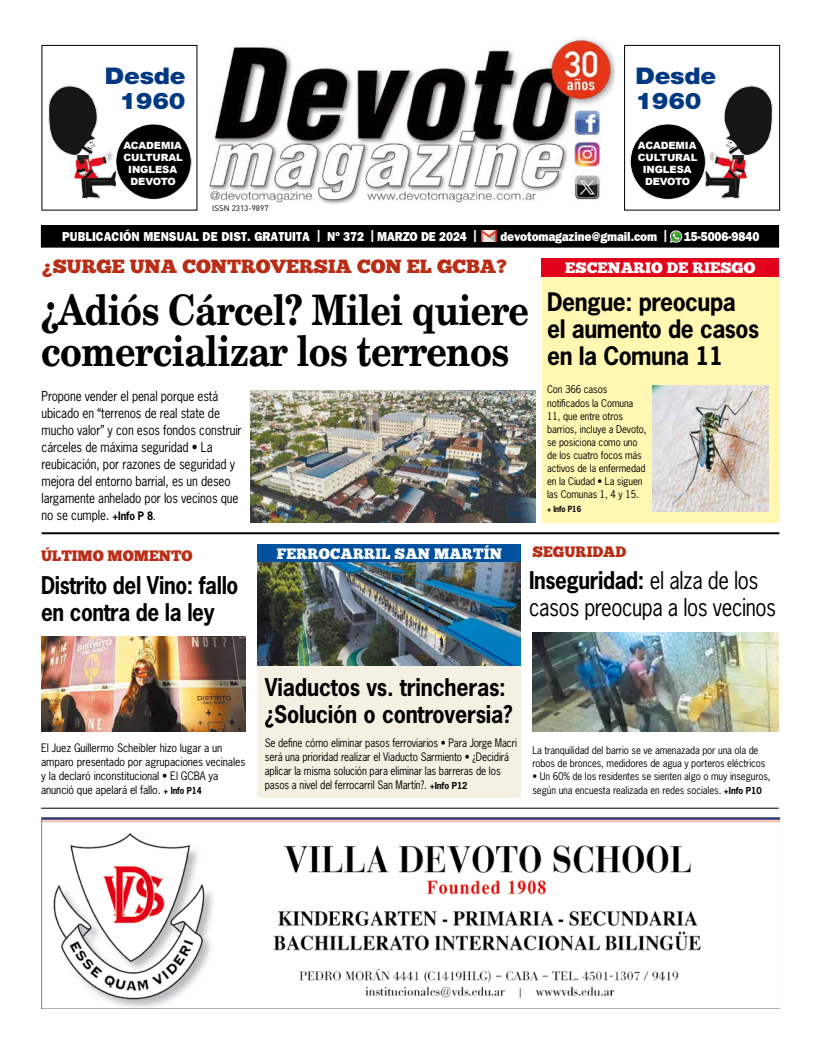
<style>
.page{position:relative;width:820px;height:1049px;background:#fff}
.page>*{position:absolute;margin:0;border:0;box-sizing:border-box;transform-origin:0 0}
.t1{font:700 42px/41px "New Century Schlbk";letter-spacing:-.02em;color:#000;scale:.85 1}
.t2{font:700 24px/27px "News Gothic";letter-spacing:-.02em;color:#000;scale:.95 1}
.t3{font:23px/27px "News Gothic";letter-spacing:-.02em;color:#000;scale:.9 1}
.t4{font:700 23px/27px "News Gothic";letter-spacing:-.01em;color:#000;scale:.93 1}
.t5{font:700 23px/27px "News Gothic";letter-spacing:-.01em;color:#000;scale:.9 1}
.t6{font:900 23px/25px "Helvetica Neue LT Std";letter-spacing:-.01em;color:#003882;text-align:right;scale:1.09 1}
.t7{font:19px "Chunk Five Ex";color:#b92d16;scale:1.05 1}
.t8{font:15px "Chunk Five Ex";color:#b92d16}
.t9{font:15px "Chunk Five Ex";letter-spacing:.01em;color:#fff}
.t10{font:15px "Chunk Five Ex";letter-spacing:.01em;color:#fff;scale:1.05 1}
.t11{font:13px/17px "News Gothic";letter-spacing:-.01em;color:#000;scale:.9 1}
.t12{font:800 13px "Franklin Gothic";letter-spacing:.01em;color:#fff;scale:.9 1}
.t13{font:800 13px "Franklin Gothic";letter-spacing:-.01em;color:#fff;scale:.9 1}
.t14{font:11px/14px "News Gothic";letter-spacing:-.01em;color:#000;scale:.9 1}
.t15{font:11px/14px "News Gothic";letter-spacing:-.01em;color:#000;scale:.95 1}
.t16{font:10px/13.1px "News Gothic";letter-spacing:-.01em;color:#000;scale:.95 1}
.t17{font:900 10px/12px "Arial";letter-spacing:-.01em;color:#fff;text-align:center}
.t18{font:8px "DIN";color:#000}
.t19{font:700 8px "News Gothic";letter-spacing:-.01em;color:#000;scale:.9 1}
.s1{font-size:12px}
.s2{font-weight:700;font-size:11px}
.s3{font-weight:700;font-size:8px}
.s4{font-weight:700}
.s5{font-weight:700;font-size:9px}
</style>
<div class="page">
<img style="left:209px;top:38px;width:405px;height:166px">
<img style="left:48px;top:85px;width:144px;height:115px">
<img style="left:630px;top:85px;width:143px;height:115px">
<div style="left:623px;top:45px;width:156px;height:166px;border:1px solid #000"></div>
<div style="left:41px;top:226px;width:737px;height:21px;background:#000"></div>
<div style="left:41px;top:225px;width:737px;height:22px;border:1px solid #000"></div>
<img style="left:481px;top:231px;width:15px;height:11px">
<div style="left:116px;top:125px;width:74px;height:73px;background:#000;border-radius:50%"></div>
<div style="left:630px;top:125px;width:74px;height:73px;background:#000;border-radius:50%"></div>
<hr style="left:41px;top:808px;width:737px;height:1px;background:#000">
<img style="left:41px;top:818px;width:738px;height:190px">
<svg style="left:669px;top:230px;width:13px;height:13px"></svg>
<hr style="left:42px;top:532px;width:737px;height:2px;background:#000">
<div style="left:541px;top:274px;width:238px;height:249px;background:#fff7b2"></div>
<div style="left:541px;top:258px;width:238px;height:18px;background:#e2001a"></div>
<div style="left:257px;top:545px;width:264px;height:253px;background:#f4f0e3"></div>
<img style="left:257px;top:561px;width:263px;height:104px">
<img style="left:250px;top:390px;width:285px;height:132px">
<img style="left:41px;top:636px;width:204px;height:95px">
<div style="left:257px;top:544px;width:264px;height:17px;background:#00519e"></div>
<img style="left:532px;top:632px;width:246px;height:99px">
<img style="left:652px;top:385px;width:116px;height:126px">
<h3 class="t6" style="left:105px;top:63px;width:76px">Desde<br>1960</h3>
<h3 class="t6" style="left:635px;top:63px;width:76px;text-align:left">Desde<br>1960</h3>
<p class="t17" style="left:123px;top:139px;width:61px">ACADEMIA<br>CULTURAL<br>INGLESA<br>DEVOTO</p>
<p class="t17" style="left:637px;top:139px;width:61px">ACADEMIA<br>CULTURAL<br>INGLESA<br>DEVOTO</p>
<p class="t18" style="left:212px;top:203px;width:58px">ISSN 2313-9897</p>
<h3 class="t12" style="left:62px;top:228px;width:462px">PUBLICACIÓN MENSUAL DE DIST. GRATUITA <span class="s1">|</span> Nº 372 <span class="s1">|</span> MARZO DE 2024 <span class="s1">|</span></h3>
<h3 class="t13" style="left:500px;top:228px;width:186px">devotomagazine@gmail.com <span class="s1">|</span></h3>
<h3 class="t13" style="left:683px;top:228px;width:85px">15-5006-9840</h3>
<h3 class="t7" style="left:42px;top:252px;width:443px">¿SURGE UNA CONTROVERSIA CON EL GCBA?</h3>
<h1 class="t1" style="left:41px;top:289px;width:575px">¿Adiós Cárcel? Milei quiere comercializar los terrenos</h1>
<p class="t11" style="left:42px;top:387px;width:224px">Propone vender el penal porque está ubicado en “terrenos de real state de mucho valor” y con esos fondos construir cárceles de máxima seguridad • La reubicación, por razones de seguridad y mejora del entorno barrial, es un deseo largamente anhelado por los vecinos que no se cumple. <span class="s2">+Info P 8</span><span class="s3">.</span></p>
<h3 class="t10" style="left:565px;top:256px;width:183px">ESCENARIO DE RIESGO</h3>
<h2 class="t2" style="left:547px;top:288px;width:225px">Dengue: preocupa el aumento de casos en la Comuna 11</h2>
<p class="t16" style="left:547px;top:383px;width:106px">Con 366 casos notificados la Comuna<br>11, que entre otros barrios, incluye a Devoto, se posiciona como uno de los cuatro focos más activos de la enfermedad en la Ciudad • La siguen las Comunas 1, 4 y 15.</p>
<p class="t19" style="left:547px;top:503px;width:39px">+ Info P16</p>
<h3 class="t8" style="left:41px;top:544px;width:153px">ÚLTIMO MOMENTO</h3>
<h3 class="t5" style="left:41px;top:571px;width:220px">Distrito del Vino: fallo en contra de la ley</h3>
<h3 class="t9" style="left:276px;top:542px;width:227px">FERROCARRIL SAN MARTÍN</h3>
<h3 class="t8" style="left:532px;top:541px;width:95px">SEGURIDAD</h3>
<h3 class="t3" style="left:529px;top:566px;width:276px"><span class="s4">Inseguridad:</span> el alza de los casos preocupa a los vecinos</h3>
<p class="t15" style="left:41px;top:740px;width:216px">El Juez Guillermo Scheibler hizo lugar a un amparo presentado por agrupaciones vecinales y la declaró inconstitucional • El GCBA ya anunció que apelará el fallo. <span class="s5">+ Info P14</span></p>
<h3 class="t4" style="left:264px;top:673px;width:268px">Viaductos vs. trincheras: ¿Solución o controversia?</h3>
<p class="t14" style="left:264px;top:735px;width:282px">Se define cómo eliminar pasos ferroviarios • Para Jorge Macri será una prioridad realizar el Viaducto Sarmiento • ¿Decidirá aplicar la misma solución para eliminar las barreras de los pasos a nivel del ferrocarril San Martín?. <span class="s5">+Info P12</span></p>
<p class="t16" style="left:532px;top:743px;width:247px">La tranquilidad del barrio se ve amenazada por una ola de robos de bronces, medidores de agua y porteros eléctricos</p>
<p class="t16" style="left:532px;top:769px;width:252px;line-height:14px">• Un 60% de los residentes se sienten algo o muy inseguros, según una encuesta realizada en redes sociales. <span class="s5">+Info P10</span></p>
</div>
